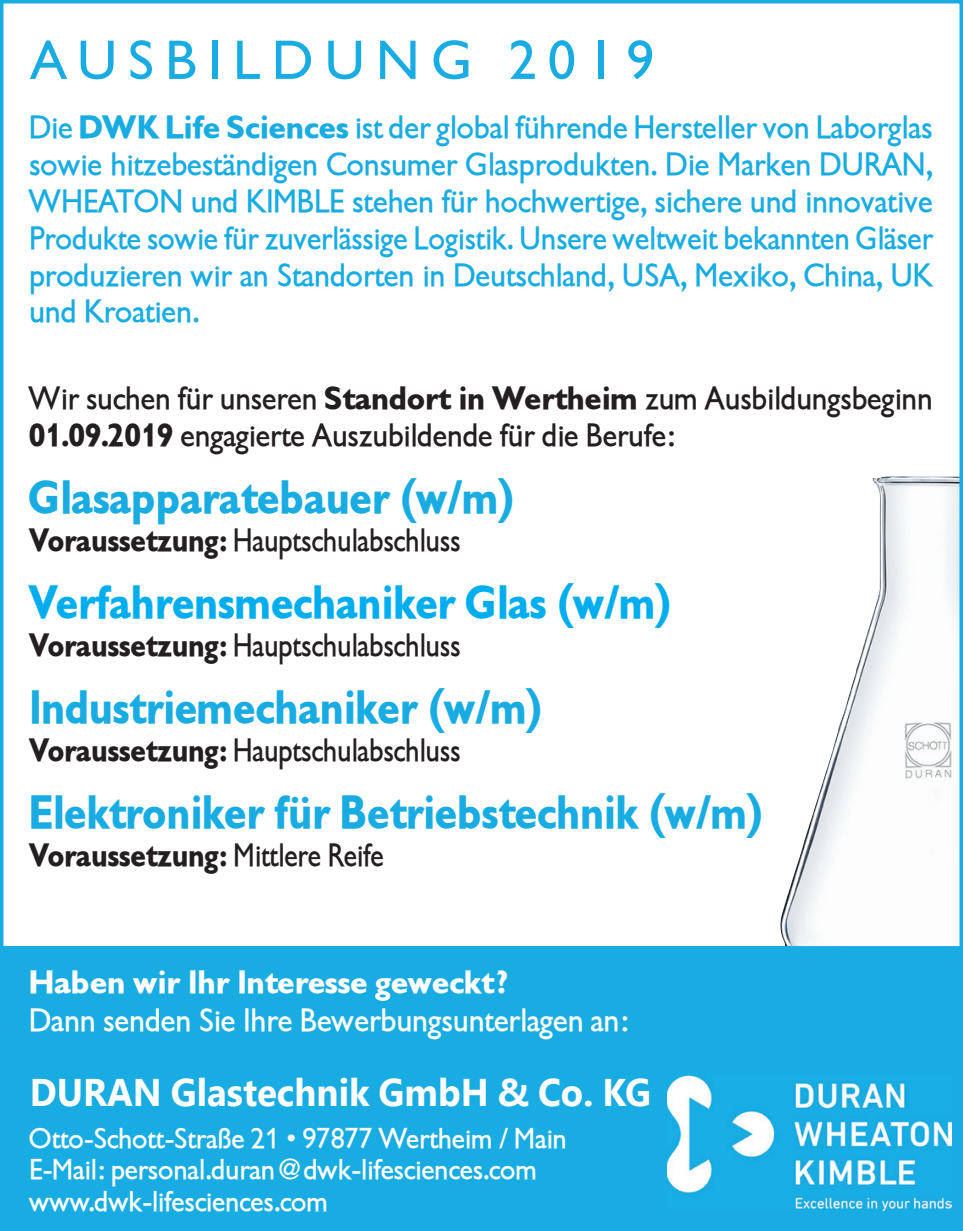
<style>
.page{position:relative;width:963px;height:1231px;background:#fff}
.page>*{position:absolute;margin:0;border:0;box-sizing:border-box;transform-origin:0 0}
.t1{font:56px "Gill Sans";letter-spacing:.2em;color:#18ace3}
.t2{font:700 45.5px "Gilbert";color:#18ace3;scale:.9 1}
.t3{font:700 45.5px "Gilbert";color:#00aeef;scale:.9 1}
.t4{font:700 38.5px "Segoe UI";color:#fff;scale:.95 1}
.t5{font:31.5px/36.8px "Gilbert Normal";color:#18ace3;text-align:justify}
.t6{font:31.5px/36.8px "Gilbert Normal";color:#231f20}
.t7{font:31.5px "Gilbert Normal";color:#231f20;scale:.9 1}
.t8{font:31.5px "Gilbert Normal";color:#fff}
.t9{font:700 31.5px "Gilbert";color:#fff}
.t10{font:700 31.5px "Gilbert";color:#231f20;scale:.9 1}
.t11{font:28px/31.5px "Gilbert Normal";color:#fff}
.s1{font-family:"Gilbert";font-weight:700}
.s2{font-family:"Gilbert Normal";font-weight:400}
.s3{font-family:"Arial"}
</style>
<div class="page">
<div style="left:0;top:945px;width:962px;height:285px;background:#18ace3"></div>
<img style="left:667px;top:1075px;width:283px;height:135px">
<img style="left:780px;top:476px;width:177px;height:469px">
<h1 class="t1" style="left:30px;top:27px;width:626px">AUSBILDUNG 2019</h1>
<p class="t5" style="left:30px;top:110px;width:905px">Die <span class="s1">DWK Life Sciences</span> ist der global führende Hersteller von Laborglas sowie hitzebeständigen Consumer Glasprodukten. Die Marken DURAN, WHEATON und KIMBLE stehen für hochwertige, sichere und innovative Produkte sowie für zuverlässige Logistik. Unsere weltweit bekannten Gläser produzieren wir an Standorten in Deutschland, USA, Mexiko, China, UK und Kroatien.</p>
<p class="t6" style="left:30px;top:380px;width:904px">Wir suchen für unseren <span class="s1">Standort in Wertheim</span> zum Ausbildungsbeginn<br><span class="s1">01.09.2019</span> engagierte Auszubildende für die Berufe:</p>
<h2 class="t2" style="left:30px;top:470px;width:542px">Glasapparatebauer (w/m)</h2>
<p class="t7" style="left:30px;top:522px;width:481px"><span class="s1">Voraussetzung:</span> Hauptschulabschluss</p>
<h2 class="t3" style="left:30px;top:575px;width:716px">Verfahrensmechaniker Glas (w/m)</h2>
<p class="t7" style="left:30px;top:627px;width:481px"><span class="s1">Voraussetzung:</span> Hauptschulabschluss</p>
<h2 class="t2" style="left:30px;top:680px;width:573px">Industriemechaniker (w/m)</h2>
<p class="t7" style="left:30px;top:732px;width:481px"><span class="s1">Voraussetzung:</span> Hauptschulabschluss</p>
<h2 class="t2" style="left:30px;top:785px;width:818px">Elektroniker für Betriebstechnik (w/m)</h2>
<p class="t10" style="left:30px;top:837px;width:395px">Voraussetzung: <span class="s2">Mittlere Reife</span></p>
<p class="t9" style="left:30px;top:963px;width:480px">Haben wir Ihr Interesse geweckt?</p>
<p class="t8" style="left:30px;top:1001px;width:600px">Dann senden Sie Ihre Bewerbungsunterlagen an:</p>
<p class="t4" style="left:30px;top:1060px;width:655px">DURAN Glastechnik GmbH &amp; Co. KG</p>
<p class="t11" style="left:30px;top:1122px;width:539px">Otto-Schott-Straße 21 <span class="s3">•</span> 97877 Wertheim / Main<br>E-Mail: personal.duran@dwk-lifesciences.com www.dwk-lifesciences.com</p>
</div>
